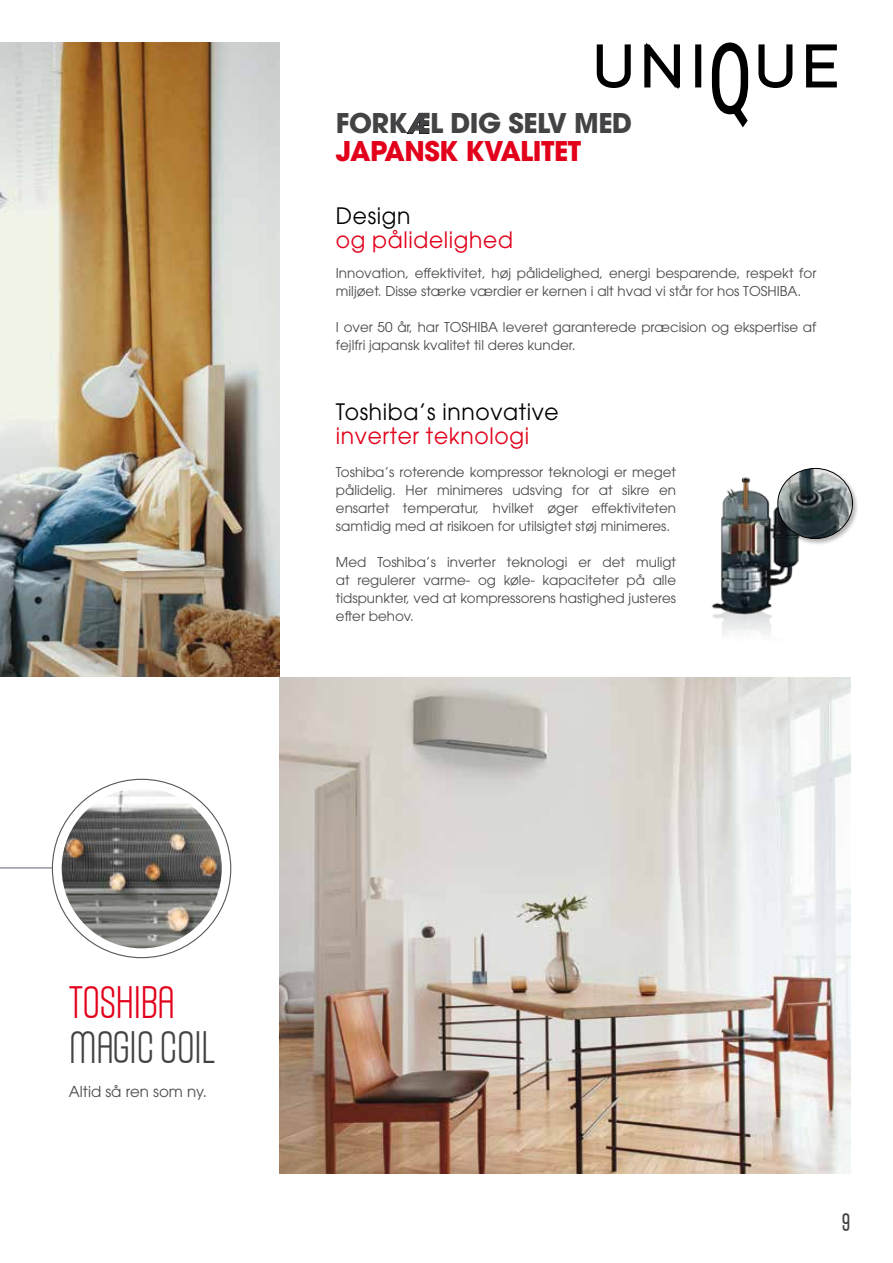
<style>
.page{position:relative;width:893px;height:1263px;background:#fff}
.page>*{position:absolute;margin:0;border:0;box-sizing:border-box;transform-origin:0 0}
.t1{font:45px "Norway";letter-spacing:-.02em;color:#434345}
.t2{font:45px "Norway";letter-spacing:-.02em;color:#e2001a}
.t3{font:700 27px "ITC Avant Garde Pro";letter-spacing:-.02em;color:#434345}
.t4{font:700 27px "ITC Avant Garde Pro";letter-spacing:-.02em;color:#e2001a}
.t5{font:700 24.9px "Norway";color:#434345;scale:.83 1}
.t6{font:22.5px "ITC Avant Garde Pro";letter-spacing:.03em;color:#e2001a}
.t7{font:22.5px "ITC Avant Garde Pro";letter-spacing:.03em;color:#000}
.t8{font:15px "ITC Avant Garde Pro";color:#4b4b4d}
.t9{font:13.5px/18px "ITC Avant Garde Pro";color:#4b4b4d}
.s1{color:#000}
</style>
<div class="page">
<img style="left:0;top:43px;width:279px;height:633px">
<img style="left:279px;top:677px;width:571px;height:497px">
<img style="left:714px;top:477px;width:85px;height:127px">
<img style="left:711px;top:604px;width:61px;height:30px">
<div style="left:776px;top:468px;width:84px;height:78px;background:#000;opacity:.3"></div>
<img style="left:778px;top:468px;width:74px;height:70px">
<div style="left:778px;top:468px;width:75px;height:71px;border:1px solid #000;border-radius:50%"></div>
<img style="left:62px;top:788px;width:160px;height:160px;border-radius:80px">
<hr style="left:0;top:867px;width:52px;height:1px;background:#737282">
<svg style="left:596px;top:42px;width:241px;height:86px"></svg>
<h2 class="t3" style="left:336px;top:105px;width:298px">FORK<span class="s1">Æ</span>L DIG SELV MED</h2>
<h2 class="t4" style="left:336px;top:133px;width:247px">JAPANSK KVALITET</h2>
<h3 class="t7" style="left:336px;top:202px;width:76px">Design</h3>
<h3 class="t6" style="left:336px;top:226px;width:179px">og pålidelighed</h3>
<p class="t9" style="left:336px;top:264px;width:482px">Innovation, effektivitet, høj pålidelighed, energi besparende, respekt for miljøet. Disse stærke værdier er kernen i alt hvad vi står for hos TOSHIBA.</p>
<p class="t9" style="left:336px;top:318px;width:482px">I over 50 år, har TOSHIBA leveret garanterede præcision og ekspertise af fejlfri japansk kvalitet til deres kunder.</p>
<h3 class="t7" style="left:336px;top:397px;width:224px">Toshiba’s innovative</h3>
<h3 class="t6" style="left:336px;top:421px;width:195px">inverter teknologi</h3>
<p class="t9" style="left:336px;top:462px;width:342px;text-align:justify">Toshiba’s roterende kompressor teknologi er meget pålidelig. Her minimeres udsving for at sikre en ensartet temperatur, hvilket øger effektiviteten samtidig med at risikoen for utilsigtet støj minimeres.</p>
<p class="t9" style="left:336px;top:552px;width:342px;text-align:justify">Med Toshiba’s inverter teknologi er det muligt at regulerer varme- og køle- kapaciteter på alle tidspunkter, ved at kompressorens hastighed justeres efter behov.</p>
<h1 class="t2" style="left:69px;top:978px;width:108px">TOSHIBA</h1>
<h1 class="t1" style="left:69px;top:1023px;width:148px">MAGIC COIL</h1>
<p class="t8" style="left:69px;top:1083px;width:140px">Altid så ren som ny.</p>
<h3 class="t5" style="left:842px;top:1208px;width:13px">9</h3>
</div>
